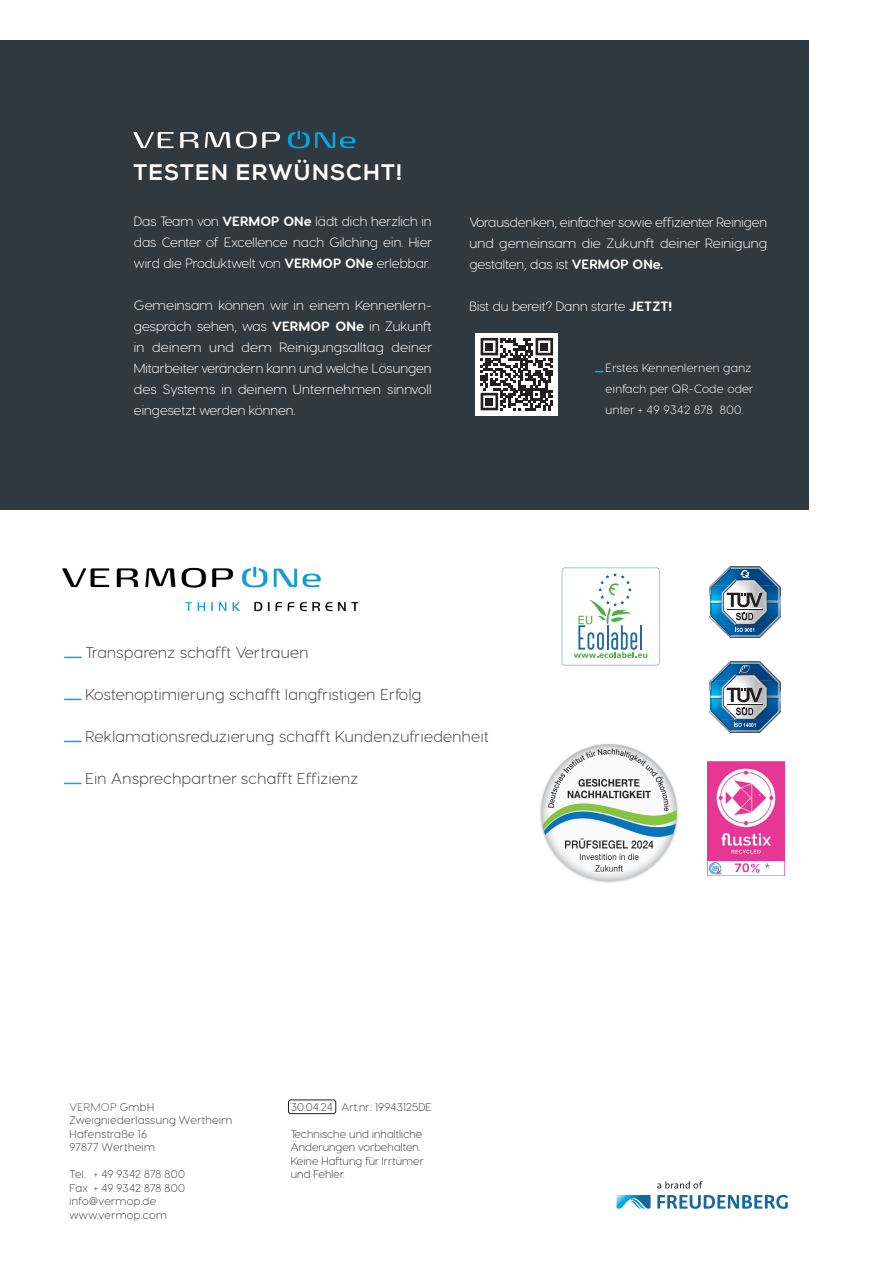
<style>
.page{position:relative;width:893px;height:1263px;background:#fff}
.page>*{position:absolute;margin:0;border:0;box-sizing:border-box;transform-origin:0 0}
.t1{font:800 22.5px "Nexa";letter-spacing:.045em;color:#fff}
.t2{font:300 15.75px "Visby Round CF";letter-spacing:.03em;color:#3e3e3f}
.t3{font:300 13.5px/21px "Visby Round CF";letter-spacing:.005em;color:#fff;text-align:justify}
.t4{font:300 12px/21px "Visby Round CF";letter-spacing:.03em;color:#fff}
.t5{font:300 11.25px/13.5px "Visby Round CF";letter-spacing:.01em;color:#3e3e3f}
.t6{font:300 11.25px/13.5px "Visby Round CF";letter-spacing:.03em;color:#3e3e3f}
.s1{font-weight:700}
.s2{font-weight:200}
</style>
<div class="page">
<div style="left:0;top:40px;width:808px;height:470px;background:#303940"></div>
<img style="left:62px;top:566px;width:297px;height:46px">
<svg style="left:709px;top:566px;width:72px;height:72px"></svg>
<svg style="left:709px;top:661px;width:72px;height:72px"></svg>
<svg style="left:562px;top:568px;width:97px;height:97px"></svg>
<img style="left:708px;top:762px;width:77px;height:113px">
<svg style="left:765px;top:863px;width:5px;height:5px"></svg>
<div style="left:724px;top:862px;width:26px;height:11px;background:#fff"></div>
<svg style="left:735px;top:863px;width:14px;height:9px"></svg>
<svg style="left:65px;top:657px;width:16px;height:1px"></svg>
<svg style="left:65px;top:699px;width:16px;height:1px"></svg>
<svg style="left:65px;top:741px;width:16px;height:1px"></svg>
<svg style="left:65px;top:783px;width:16px;height:1px"></svg>
<div style="left:288px;top:1100px;width:48px;height:14px;border:1px solid #231f20;border-radius:2px"></div>
<svg style="left:236px;top:132px;width:44px;height:16px"></svg>
<svg style="left:205px;top:132px;width:25px;height:16px"></svg>
<svg style="left:180px;top:132px;width:18px;height:16px"></svg>
<svg style="left:133px;top:132px;width:41px;height:16px"></svg>
<svg style="left:288px;top:131px;width:67px;height:17px"></svg>
<div style="left:476px;top:333px;width:82px;height:82px;background:#fff"></div>
<svg style="left:481px;top:338px;width:72px;height:72px"></svg>
<div style="left:486px;top:343px;width:7px;height:7px;background:#231f20"></div>
<div style="left:541px;top:343px;width:7px;height:7px;background:#231f20"></div>
<div style="left:486px;top:398px;width:7px;height:7px;background:#231f20"></div>
<img style="left:540px;top:744px;width:138px;height:139px">
<svg style="left:657px;top:1195px;width:131px;height:14px"></svg>
<svg style="left:616px;top:1195px;width:35px;height:13px"></svg>
<svg style="left:657px;top:1181px;width:45px;height:7px"></svg>
<h1 class="t1" style="left:134px;top:159px;width:270px">TESTEN ERWÜNSCHT!</h1>
<p class="t3" style="left:134px;top:210px;width:300px">Das Team von <span class="s1">VERMOP ONe</span> lädt dich herzlich in das Center of Excellence nach Gilching ein. Hier wird die Produktwelt von <span class="s1">VERMOP ONe</span> erlebbar.</p>
<p class="t3" style="left:134px;top:294px;width:300px">Gemeinsam können wir in einem Kennenlern&shy;gespräch sehen, was <span class="s1">VERMOP ONe</span> in Zukunft in deinem und dem Reinigungsalltag deiner Mitarbeiter verändern kann und welche Lösungen des Systems in deinem Unternehmen sinnvoll eingesetzt werden können.</p>
<p class="t3" style="left:469px;top:211px;width:299px">Vorausdenken, einfacher sowie effizienter Reinigen und gemeinsam die Zukunft deiner Reinigung gestalten, das ist <span class="s1">VERMOP ONe.</span></p>
<p class="t3" style="left:469px;top:295px;width:204px">Bist du bereit? Dann starte <span class="s1">JETZT!</span></p>
<p class="t4" style="left:606px;top:357px;width:150px">Erstes Kennenlernen ganz einfach per QR-Code oder unter + 49 9342 878 800.</p>
<p class="t2" style="left:86px;top:643px;width:224px">Transparenz schafft Vertrauen</p>
<p class="t2" style="left:86px;top:685px;width:337px">Kostenoptimierung schafft langfristigen Erfolg</p>
<p class="t2" style="left:86px;top:727px;width:405px">Reklamationsreduzierung schafft Kundenzufriedenheit</p>
<p class="t2" style="left:86px;top:769px;width:274px">Ein Ansprechpartner schafft Effizienz</p>
<p class="t6" style="left:69px;top:1100px;width:164px"><span class="s2">VERMOP</span> GmbH<br>Zweigniederlassung Wertheim<br>Hafenstraße 16<br>97877 Wertheim</p>
<p class="t5" style="left:69px;top:1167px;width:117px">Tel. + 49 9342 878 800<br>Fax + 49 9342 878 800 info@vermop.de www.vermop.com</p>
<p class="t5" style="left:291px;top:1100px;width:142px">30.04.24 Art.nr.: 19943125DE</p>
<p class="t5" style="left:291px;top:1127px;width:134px">Technische und inhaltliche<br>Änderungen vorbehalten.<br>Keine Haftung für Irrtümer und Fehler.</p>
</div>
